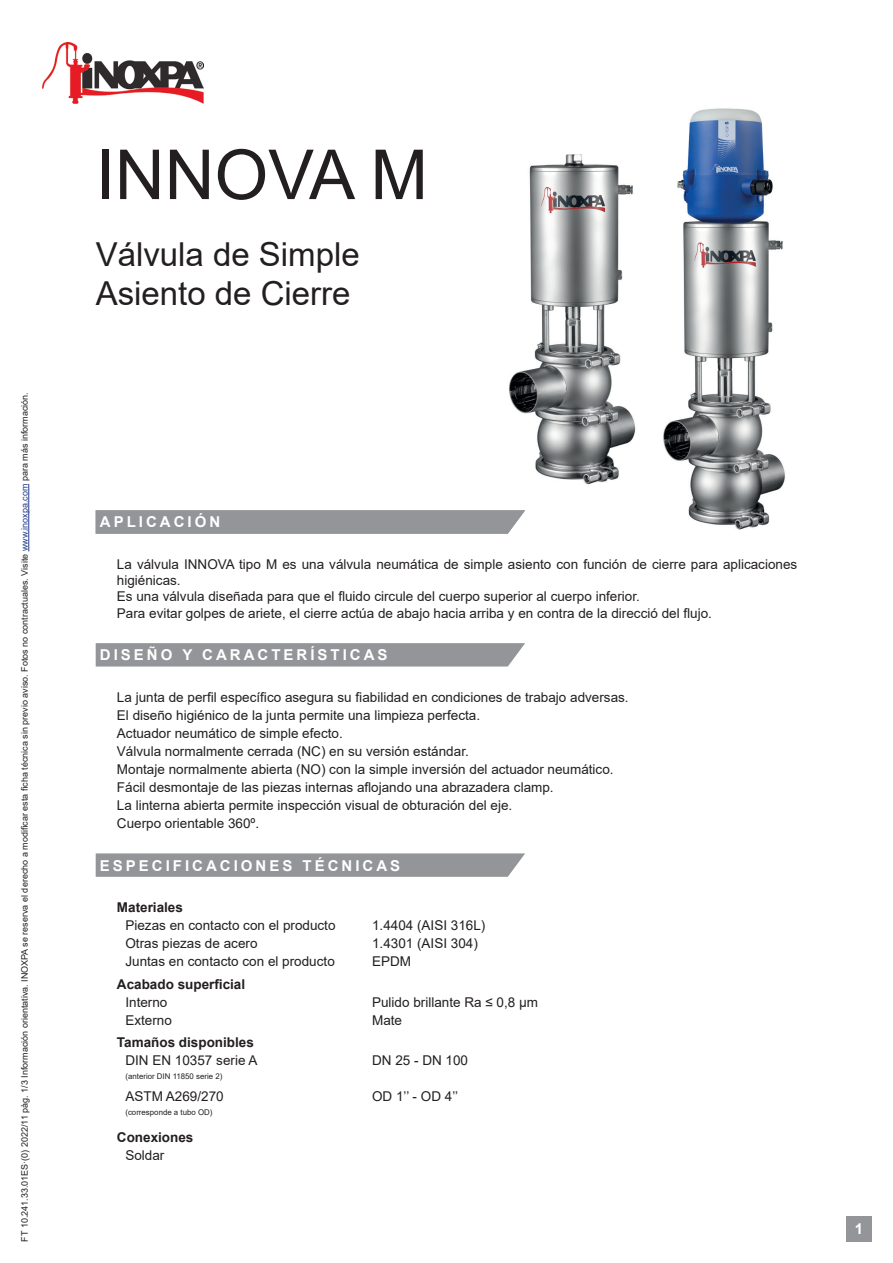
<style>
.page{position:relative;width:893px;height:1263px;background:#fff}
.page>*{position:absolute;margin:0;border:0;box-sizing:border-box;transform-origin:0 0}
.t1{font:69px "Arial";color:#231f20}
.t2{font:33px/39.6px "Arial";color:#231f20}
.t3{font:700 15px "Arial";letter-spacing:.2em;color:#fff}
.t4{font:13.5px/18px "Arial";color:#231f20}
.t5{font:700 13.5px "Arial";color:#231f20}
.t6{font:9px "Arial";color:#231f20}
.t7{font:7.8px "Arial";color:#231f20}
.s1{color:#253f8e}
</style>
<div class="page">
<img style="left:43px;top:43px;width:161px;height:60px">
<hr style="left:28px;top:484px;width:1px;height:67px;background:#253f8e">
<div style="left:846px;top:1216px;width:26px;height:26px;background:#939598"></div>
<svg style="left:96px;top:510px;width:429px;height:24px;background:#95979a"></svg>
<div style="left:96px;top:643px;width:429px;height:23px;background:#939598"></div>
<svg style="left:96px;top:853px;width:429px;height:24px;background:#97999c"></svg>
<img style="left:509px;top:154px;width:127px;height:331px">
<img style="left:663px;top:108px;width:122px;height:422px">
<p class="t6" style="left:18px;top:1242px;width:851px;rotate:-90deg">FT 10.241.33.01ES·(0) 2022/11 pàg. 1/3 Información orientativa. INOXPA se reserva el derecho a modificar esta ficha técnica sin previo aviso. Fotos no contractuales. Visite <span class="s1">www.inoxpa.com</span> para más información.</p>
<h1 class="t1" style="left:96px;top:127px;width:334px">INNOVA M</h1>
<h2 class="t2" style="left:96px;top:234px;width:266px">Válvula de Simple<br>Asiento de Cierre</h2>
<p class="t3" style="left:100px;top:512px;width:122px">APLICACIÓN</p>
<p class="t4" style="left:117px;top:556px;width:682px;line-height:16.2px">La válvula INNOVA tipo M es una válvula neumática de simple asiento con función de cierre para aplicaciones higiénicas.<br>Es una válvula diseñada para que el fluido circule del cuerpo superior al cuerpo inferior.<br>Para evitar golpes de ariete, el cierre actúa de abajo hacia arriba y en contra de la direcció del flujo.</p>
<p class="t3" style="left:100px;top:644px;width:289px">DISEÑO Y CARACTERÍSTICAS</p>
<p class="t4" style="left:117px;top:688px;width:513px">La junta de perfil específico asegura su fiabilidad en condiciones de trabajo adversas.<br>El diseño higiénico de la junta permite una limpieza perfecta.<br>Actuador neumático de simple efecto.<br>Válvula normalmente cerrada (NC) en su versión estándar.<br>Montaje normalmente abierta (NO) con la simple inversión del actuador neumático.<br>Fácil desmontaje de las piezas internas aflojando una abrazadera clamp.<br>La linterna abierta permite inspección visual de obturación del eje.<br>Cuerpo orientable 360º.</p>
<p class="t3" style="left:100px;top:855px;width:302px">ESPECIFICACIONES TÉCNICAS</p>
<p class="t5" style="left:117px;top:898px;width:68px">Materiales</p>
<p class="t4" style="left:125px;top:916px;width:212px">Piezas en contacto con el producto</p>
<p class="t4" style="left:372px;top:916px;width:115px">1.4404 (AISI 316L)</p>
<p class="t4" style="left:125px;top:934px;width:134px">Otras piezas de acero</p>
<p class="t4" style="left:372px;top:934px;width:107px">1.4301 (AISI 304)</p>
<p class="t4" style="left:125px;top:952px;width:211px">Juntas en contacto con el producto</p>
<p class="t4" style="left:372px;top:952px;width:41px">EPDM</p>
<p class="t5" style="left:117px;top:974px;width:130px">Acabado superficial</p>
<p class="t4" style="left:125px;top:993px;width:44px">Interno</p>
<p class="t4" style="left:372px;top:993px;width:168px">Pulido brillante Ra ≤ 0,8 µm</p>
<p class="t4" style="left:125px;top:1011px;width:48px">Externo</p>
<p class="t4" style="left:372px;top:1011px;width:32px">Mate</p>
<p class="t5" style="left:117px;top:1033px;width:139px">Tamaños disponibles</p>
<p class="t4" style="left:125px;top:1051px;width:134px">DIN EN 10357 serie A</p>
<p class="t4" style="left:372px;top:1051px;width:98px">DN 25 - DN 100</p>
<p class="t7" style="left:125px;top:1071px;width:98px">(anterior DIN 11850 serie 2)</p>
<p class="t4" style="left:125px;top:1087px;width:100px">ASTM A269/270</p>
<p class="t4" style="left:372px;top:1087px;width:88px">OD 1’’ - OD 4’’</p>
<p class="t7" style="left:125px;top:1107px;width:89px">(corresponde a tubo OD)</p>
<p class="t5" style="left:117px;top:1128px;width:78px">Conexiones</p>
<p class="t4" style="left:125px;top:1146px;width:41px">Soldar</p>
<p class="t3" style="left:855px;top:1218px;width:10px">1</p>
</div>
